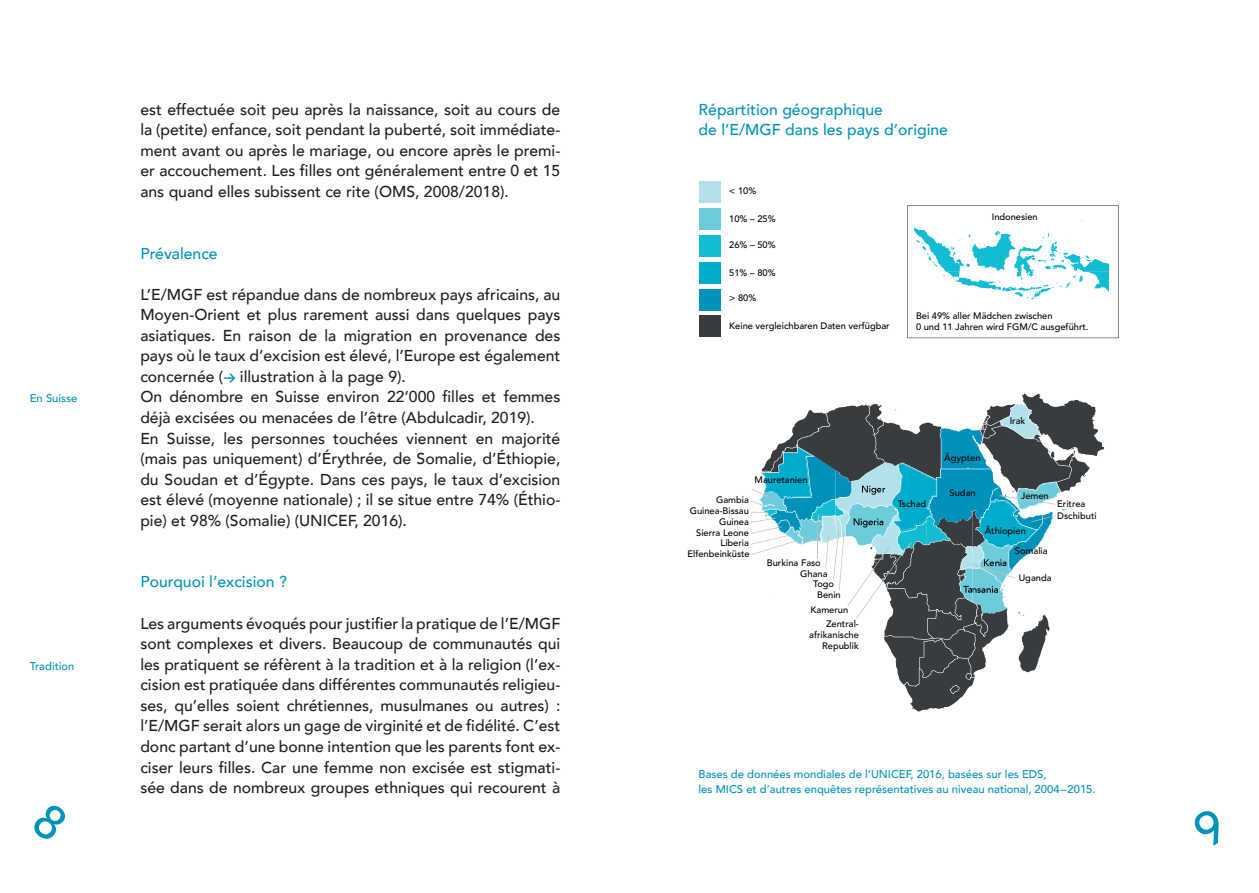
<style>
.page{position:relative;width:1259px;height:893px;background:#fff}
.page>*{position:absolute;margin:0;border:0;box-sizing:border-box;transform-origin:0 0}
.Lauftext{font:500 15.75px/20.5px "Avenir";color:#231f20;text-align:justify}
.Lauftext-2{font:500 15.75px/20.5px "Avenir";color:#0093ba}
.Titel_2{font:500 15.75px "Avenir";color:#0093ba}
.Tabelle{font:500 11.25px/15.5px "Avenir";color:#0093ba}
.Marginalien{font:500 11.25px "Avenir";color:#0093ba}
.t1{font:500 9.3px/10.8px "Avenir";color:#000001}
.s1{font-family:"Euclid Circular A";color:#0093ba}
</style>
<div class="page">
<svg style="left:907px;top:205px;width:211px;height:133px"></svg>
<div style="left:699px;top:289px;width:21px;height:21px;background:#0092ba"></div>
<div style="left:699px;top:315px;width:21px;height:22px;background:#383c3f"></div>
<div style="left:699px;top:262px;width:21px;height:22px;background:#00accb"></div>
<div style="left:699px;top:235px;width:21px;height:22px;background:#12bcd3"></div>
<div style="left:699px;top:208px;width:21px;height:22px;background:#6dccdc"></div>
<div style="left:699px;top:181px;width:21px;height:22px;background:#b2e1ea"></div>
<img style="left:914px;top:227px;width:50px;height:45px">
<img style="left:1016px;top:272px;width:93px;height:20px">
<svg style="left:750px;top:393px;width:355px;height:319px"></svg>
<img style="left:790px;top:456px;width:31px;height:77px">
<img style="left:972px;top:486px;width:46px;height:120px">
<img style="left:759px;top:491px;width:31px;height:37px">
<img style="left:835px;top:462px;width:61px;height:92px">
<img style="left:927px;top:511px;width:45px;height:54px">
<p class="Marginalien" style="left:30px;top:389px;width:49px">En Suisse</p>
<p class="Marginalien" style="left:30px;top:656px;width:46px">Tradition</p>
<p class="Lauftext" style="left:140px;top:98px;width:421px">est effectuée soit peu après la naissance, soit au cours de la (petite) enfance, soit pendant la puberté, soit immédiate&shy;ment avant ou après le mariage, ou encore après le premi&shy;er accouchement. Les filles ont généralement entre 0 et 15 ans quand elles subissent ce rite (OMS, 2008/2018).</p>
<p class="Titel_2" style="left:140px;top:239px;width:79px">Prévalence</p>
<p class="Lauftext" style="left:140px;top:283px;width:421px">L’E/MGF est répandue dans de nombreux pays africains, au Moyen-Orient et plus rarement aussi dans quelques pays asiatiques. En raison de la migration en provenance des pays où le taux d’excision est élevé, l’Europe est également concernée (<span class="s1">→</span> illustration à la page 9).</p>
<p class="Lauftext" style="left:140px;top:386px;width:421px">On dénombre en Suisse environ 22‘000 filles et femmes déjà excisées ou menacées de l’être (Abdulcadir, 2019).</p>
<p class="Lauftext" style="left:140px;top:427px;width:421px">En Suisse, les personnes touchées viennent en majorité (mais pas uniquement) d’Érythrée, de Somalie, d’Éthiopie, du Soudan et d’Égypte. Dans ces pays, le taux d’excision est élevé (moyenne nationale) ; il se situe entre 74% (Éthio&shy;pie) et 98% (Somalie) (UNICEF, 2016).</p>
<p class="Titel_2" style="left:140px;top:568px;width:148px">Pourquoi l’excision ?</p>
<p class="Lauftext" style="left:140px;top:612px;width:421px">Les arguments évoqués pour justifier la pratique de l’E/MGF sont complexes et divers. Beaucoup de communautés qui les pratiquent se réfèrent à la tradition et à la religion (l’ex&shy;cision est pratiquée dans différentes communautés religieu&shy;ses, qu’elles soient chrétiennes, musulmanes ou autres) : l’E/MGF serait alors un gage de virginité et de fidélité. C’est donc partant d’une bonne intention que les parents font ex&shy;ciser leurs filles. Car une femme non excisée est stigmati&shy;sée dans de nombreux groupes ethniques qui recourent à</p>
<p class="Lauftext-2" style="left:698px;top:98px;width:251px">Répartition géographique<br>de l’E/MGF dans les pays d’origine</p>
<p class="t1" style="left:729px;top:185px;width:29px">&lt; 10%</p>
<p class="t1" style="left:729px;top:213px;width:48px">10% – 25%</p>
<p class="t1" style="left:729px;top:239px;width:48px">26% – 50%</p>
<p class="t1" style="left:729px;top:267px;width:48px">51% – 80%</p>
<p class="t1" style="left:729px;top:292px;width:29px">&gt; 80%</p>
<p class="t1" style="left:729px;top:320px;width:162px">Keine vergleichbaren Daten verfügbar</p>
<p class="t1" style="left:991px;top:211px;width:48px">Indonesien</p>
<p class="t1" style="left:916px;top:310px;width:174px">Bei 49% aller Mädchen zwischen<br>0 und 11 Jahren wird FGM/C ausgeführt.</p>
<p class="t1" style="left:754px;top:474px;width:54px">Mauretanien</p>
<p class="t1" style="left:687px;top:494px;width:64px;text-align:right">Gambia<br>Guinea-Bissau<br>Guinea<br>Sierra Leone<br>Liberia<br>Elfenbeinküste</p>
<p class="t1" style="left:767px;top:557px;width:55px">Burkina Faso</p>
<p class="t1" style="left:800px;top:567px;width:29px">Ghana</p>
<p class="t1" style="left:813px;top:578px;width:23px">Togo</p>
<p class="t1" style="left:817px;top:589px;width:25px">Benin</p>
<p class="t1" style="left:826px;top:602px;width:34px;line-height:14.4px;text-indent:-16px">Kamerun<br>Zentral-</p>
<p class="t1" style="left:809px;top:629px;width:51px;text-align:right">afrikanische<br>Republik</p>
<p class="t1" style="left:897px;top:498px;width:30px">Tschad</p>
<p class="t1" style="left:944px;top:451px;width:38px">Ägypten</p>
<p class="t1" style="left:949px;top:487px;width:28px">Sudan</p>
<p class="t1" style="left:1009px;top:415px;width:17px">Irak</p>
<p class="t1" style="left:1021px;top:489px;width:29px">Jemen</p>
<p class="t1" style="left:1057px;top:498px;width:41px;line-height:11.4px">Eritrea<br>Dschibuti</p>
<p class="t1" style="left:984px;top:525px;width:43px">Äthiopien</p>
<p class="t1" style="left:1018px;top:572px;width:34px">Uganda</p>
<p class="t1" style="left:1015px;top:545px;width:34px">Somalia</p>
<p class="Tabelle" style="left:698px;top:765px;width:398px">Bases de données mondiales de l’UNICEF, 2016, basées sur les EDS,<br>les MICS et d’autres enquêtes représentatives au niveau national, 2004–2015.</p>
</div>
